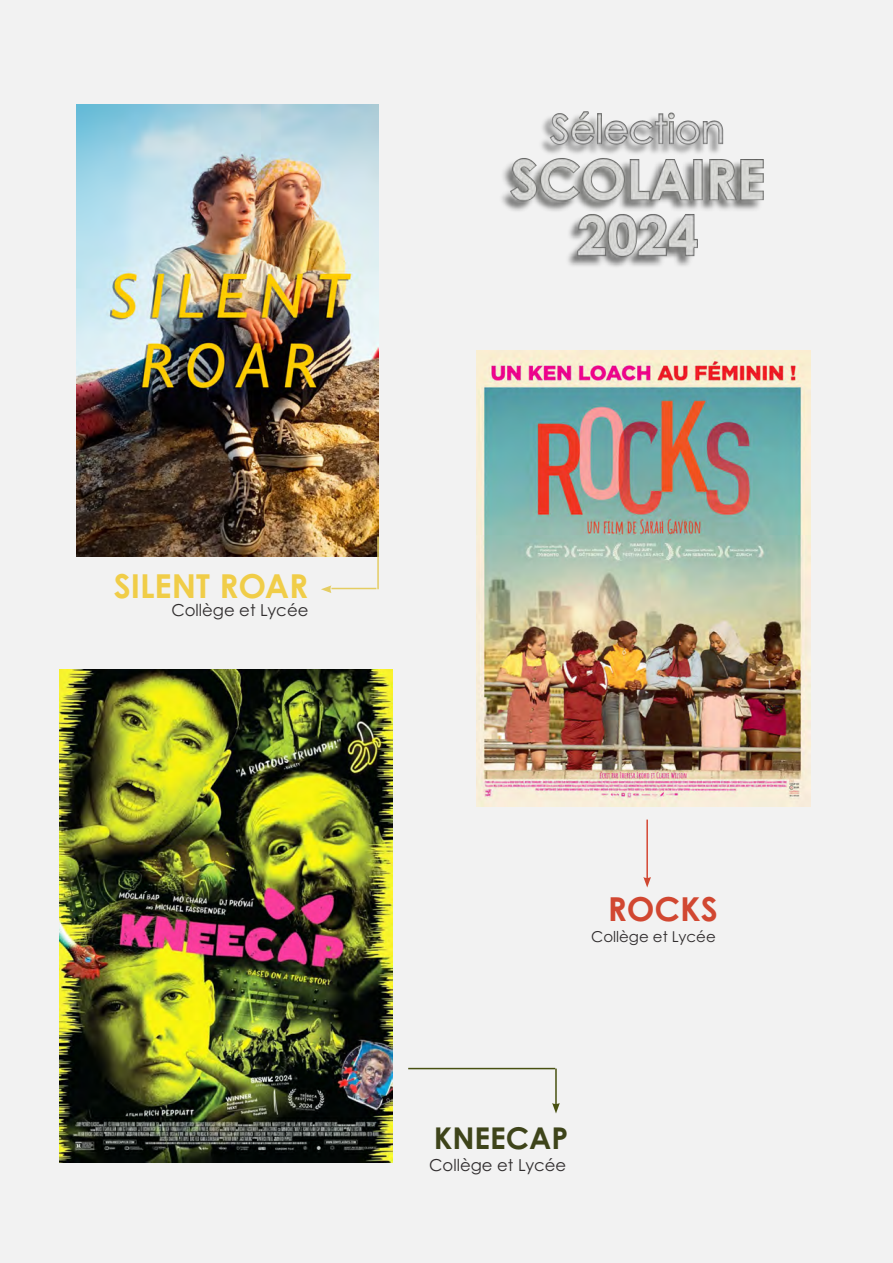
<style>
.page{position:relative;width:893px;height:1263px;background:#f2f2f2}
.page>*{position:absolute;margin:0;border:0;box-sizing:border-box;transform-origin:0 0}
.t1{font:700 33px "Century Gothic Pro";color:#f0cd48}
.t2{font:700 33px "Century Gothic Pro";color:#d14731}
.t3{font:700 30px "Century Gothic Pro";color:#3e441a}
.t4{font:16.5px "Century Gothic Pro";color:#302d2e}
.t5{font:15px "Century Gothic Pro";color:#302d2e}
</style>
<div class="page">
<hr style="left:408px;top:1068px;width:147px;height:1px;background:#485111">
<img style="left:77px;top:104px;width:302px;height:453px">
<hr style="left:555px;top:1068px;width:2px;height:37px;background:#485111">
<svg style="left:552px;top:1103px;width:8px;height:10px"></svg>
<hr style="left:331px;top:588px;width:45px;height:1px;background:#e5cd62">
<svg style="left:321px;top:585px;width:10px;height:8px"></svg>
<hr style="left:377px;top:537px;width:2px;height:52px;background:#e5cd62">
<hr style="left:646px;top:819px;width:2px;height:60px;background:#d44734">
<svg style="left:643px;top:877px;width:8px;height:10px"></svg>
<img style="left:477px;top:351px;width:334px;height:455px">
<img style="left:60px;top:670px;width:333px;height:493px">
<img style="left:502px;top:111px;width:262px;height:156px">
<h1 class="t1" style="left:114px;top:565px;width:196px">SILENT ROAR</h1>
<p class="t4" style="left:171px;top:600px;width:139px">Collège et Lycée</p>
<h1 class="t2" style="left:608px;top:888px;width:112px">ROCKS</h1>
<p class="t5" style="left:591px;top:927px;width:126px">Collège et Lycée</p>
<h2 class="t3" style="left:434px;top:1119px;width:136px">KNEECAP</h2>
<p class="t4" style="left:429px;top:1155px;width:139px">Collège et Lycée</p>
</div>
